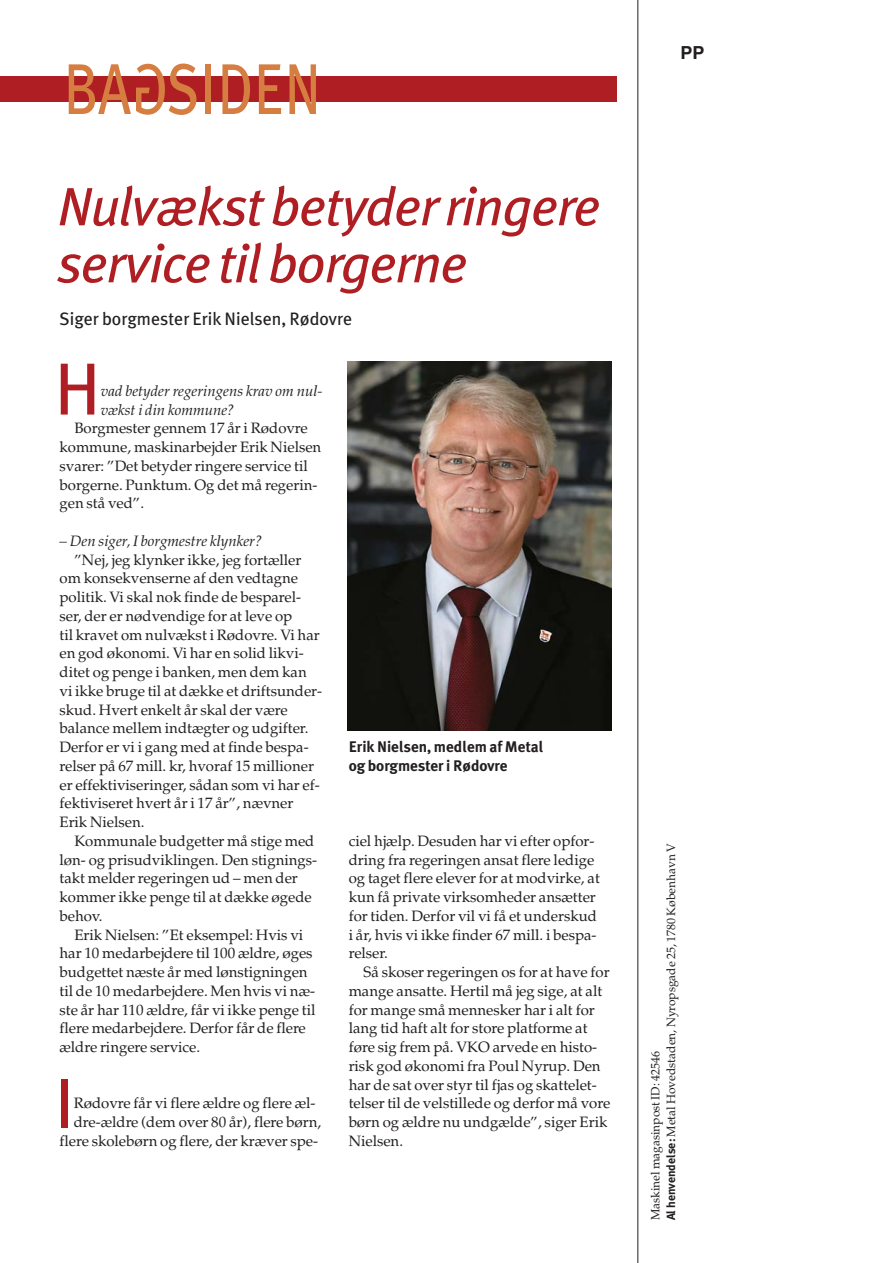
<style>
.page{position:relative;width:893px;height:1263px;background:#fff}
.page>*{position:absolute;margin:0;border:0;box-sizing:border-box;transform-origin:0 0}
.t1{font:73.8px "Meta Plus";color:#af1e23}
.t2{font:72px "Meta Plus";letter-spacing:.015em;color:#d67d41;scale:.8 1}
.t3{font:70.05px "Meta Plus";color:#af1e23}
.t4{font:italic 54px/57px "Meta Plus";letter-spacing:-.02em;color:#af1e23}
.t5{font:18px "Meta Plus";color:#231f20}
.t6{font:700 18px "Helvetica";color:#231f20}
.t7{font:700 15.3px/18.8px "Meta Plus";color:#231f20}
.t8{font:15px/18.8px "Palatino";color:#231f20}
.t9{font:italic 15px/18.8px "Palatino";color:#231f20}
.t10{font:12px/15.8px "Palatino";color:#231f20}
.s1{font-family:"Meta Plus";font-weight:700}
</style>
<div class="page">
<div style="left:0;top:77px;width:617px;height:25px;background:#af1e23"></div>
<hr style="left:637px;top:0;width:1px;height:1263px;background:#231f20">
<img style="left:348px;top:362px;width:263px;height:369px">
<svg style="left:136px;top:76px;width:29px;height:1px"></svg>
<h2 class="t2" style="left:64px;top:61px;width:323px">BA SIDEN</h2>
<h3 class="t4" style="left:57px;top:183px;width:545px">Nulvækst betyder ringere service til borgerne</h3>
<p class="t5" style="left:60px;top:311px;width:294px">Siger borgmester Erik Nielsen, Rødovre</p>
<h1 class="t1" style="left:54px;top:360px;width:48px">H</h1>
<p class="t9" style="left:101px;top:383px;width:223px">vad betyder regeringens krav om nul&shy;vækst i din kommune?</p>
<p class="t8" style="left:60px;top:420px;width:263px;text-indent:15px">Borgmester gennem 17 år i Rødovre kommune, maskinarbejder Erik Nielsen svarer: ”Det betyder ringere service til borgerne. Punktum. Og det må regerin&shy;gen stå ved”.</p>
<p class="t9" style="left:60px;top:533px;width:205px">– Den siger, I borgmestre klynker?</p>
<p class="t8" style="left:60px;top:552px;width:264px;text-indent:15px">”Nej, jeg klynker ikke, jeg fortæller om konsekvenserne af den vedtagne politik. Vi skal nok finde de besparel&shy;ser, der er nødvendige for at leve op<br>til kravet om nulvækst i Rødovre. Vi har en god økonomi. Vi har en solid likvi - ditet og penge i banken, men dem kan vi ikke bruge til at dække et driftsunder&shy;skud. Hvert enkelt år skal der være balance mellem indtægter og udgifter.<br>Derfor er vi i gang med at finde bespa&shy;relser på 67 mill. kr, hvoraf 15 millioner er effektiviseringer, sådan som vi har ef&shy;fektiviseret hvert år i 17 år”, nævner Erik Nielsen.</p>
<p class="t8" style="left:60px;top:833px;width:259px;text-indent:15px">Kommunale budgetter må stige med løn- og prisudviklingen. Den stignings&shy;takt melder regeringen ud – men der kommer ikke penge til at dække øgede behov.</p>
<p class="t8" style="left:60px;top:927px;width:258px;text-indent:15px">Erik Nielsen: ”Et eksempel: Hvis vi har 10 medarbejdere til 100 ældre, øges budgettet næste år med lønstigningen til de 10 medarbejdere. Men hvis vi næ&shy;ste år har 110 ældre, får vi ikke penge til flere medarbejdere. Derfor får de flere ældre ringere service.</p>
<h3 class="t3" style="left:54px;top:1076px;width:21px">I</h3>
<p class="t8" style="left:74px;top:1095px;width:243px">Rødovre får vi flere ældre og flere æl-</p>
<p class="t8" style="left:74px;top:1114px;width:249px">dre-ældre (dem over 80 år), flere børn,</p>
<p class="t8" style="left:60px;top:1133px;width:260px">flere skolebørn og flere, der kræver spe-</p>
<p class="t7" style="left:349px;top:738px;width:196px">Erik Nielsen, medlem af Metal og borgmester i Rødovre</p>
<p class="t8" style="left:349px;top:833px;width:253px">ciel hjælp. Desuden har vi efter opfor&shy;dring fra regeringen ansat flere ledige og taget flere elever for at modvirke, at kun få private virksomheder ansætter for tiden. Derfor vil vi få et underskud i år, hvis vi ikke finder 67 mill. i bespa&shy;relser.</p>
<p class="t8" style="left:349px;top:964px;width:263px;text-indent:15px">Så skoser regeringen os for at have for mange ansatte. Hertil må jeg sige, at alt for mange små mennesker har i alt for lang tid haft alt for store platforme at føre sig frem på. VKO arvede en histo&shy;risk god økonomi fra Poul Nyrup. Den har de sat over styr til fjas og skattelet&shy;telser til de velstillede og derfor må vore børn og ældre nu undgælde”, siger Erik Nielsen.</p>
<p class="t6" style="left:680px;top:47px;width:26px">PP</p>
<p class="t10" style="left:649px;top:1220px;width:378px;rotate:-90deg">Maskinel magasinpost ID: 42546<br><span class="s1">Al henvendelse:</span> Metal Hovedstaden, Nyropsgade 25, 1780 København V</p>
</div>
